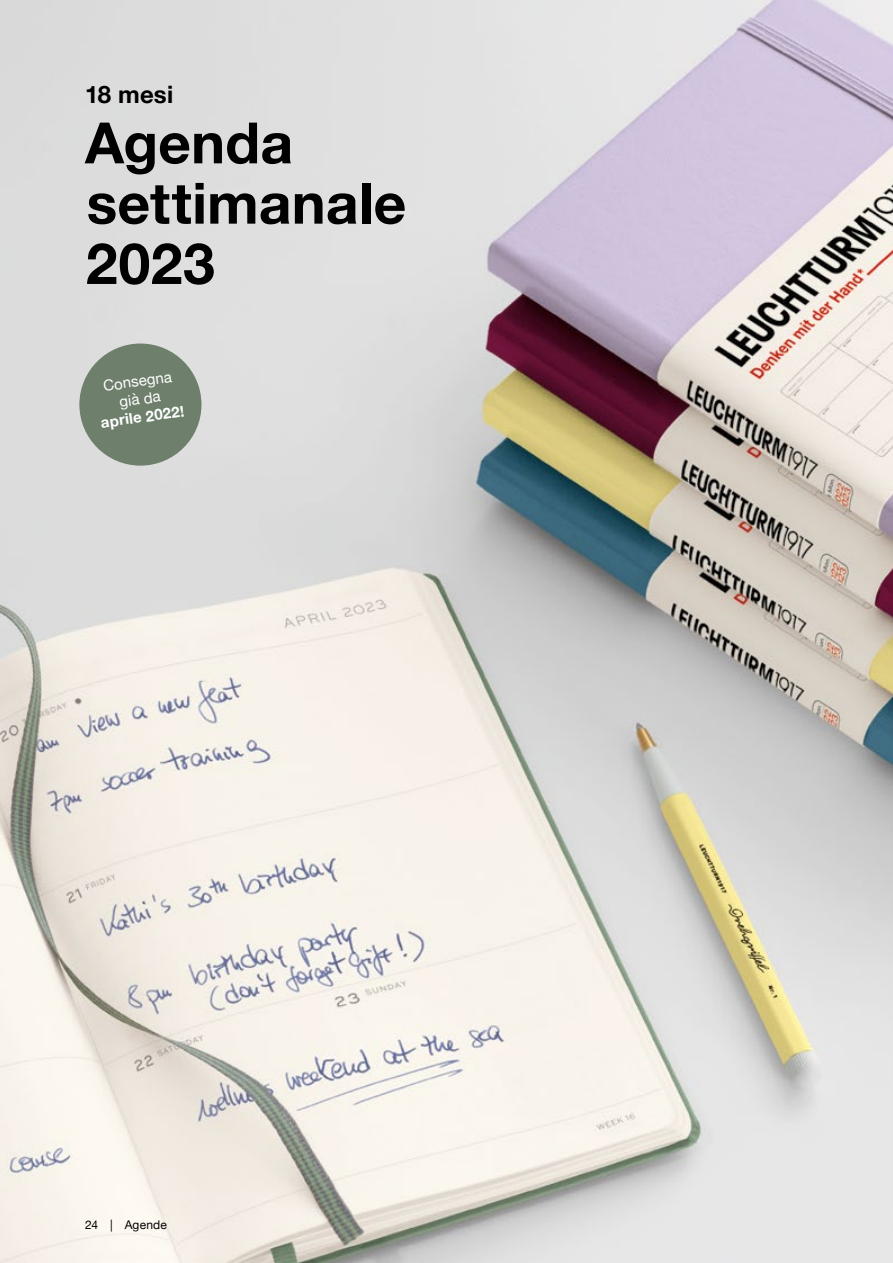
<style>
.page{position:relative;width:893px;height:1263px;background:#fff}
.page>*{position:absolute;margin:0;border:0;box-sizing:border-box;transform-origin:0 0}
.t1{font:700 57px/60.3px "Helvetica Neue";letter-spacing:.005em;color:#000}
.t2{font:700 24px "Helvetica Neue";letter-spacing:.01em;color:#000}
.t3{font:15px/18px "Helvetica Neue";color:#fff;text-align:center}
.t4{font:700 15px "Helvetica Neue";color:#fff}
.t5{font:12px "Helvetica Neue";letter-spacing:.015em;color:#000}
</style>
<div class="page">
<img style="left:0;top:0;width:893px;height:1263px">
<div style="left:79px;top:343px;width:122px;height:123px;background:#6e806c;border-radius:50%"></div>
<p class="t2" style="left:85px;top:76px;width:90px">18 mesi</p>
<p class="t1" style="left:85px;top:114px;width:323px">Agenda settimanale<br>2023</p>
<p class="t3" style="left:102px;top:378px;width:71px;rotate:-8deg">Consegna già da</p>
<p class="t4" style="left:99px;top:411px;width:86px;rotate:-8deg">aprile 2022!</p>
<p class="t5" style="left:85px;top:1216px;width:83px">24 | Agende</p>
</div>
